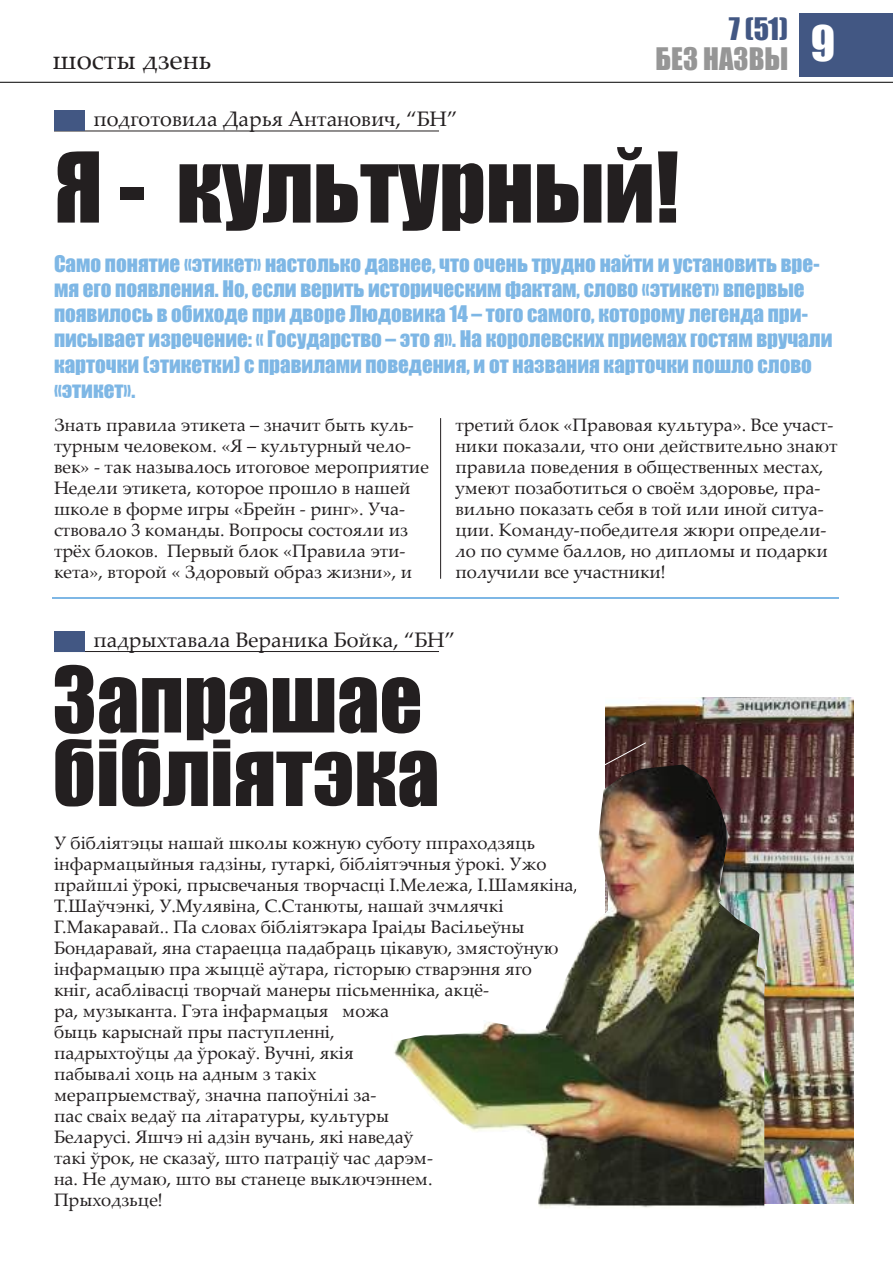
<style>
.page{position:relative;width:893px;height:1263px;background:#fff}
.page>*{position:absolute;margin:0;border:0;box-sizing:border-box;transform-origin:0 0}
.t1{font:90px "Impact";color:#231f20}
.t2{font:84px/73.5px "Impact";color:#231f20}
.t3{font:45px "Impact";color:#fff}
.t4{font:28.5px "Impact";color:#969696}
.t5{font:28.5px "Impact";color:#425783}
.t6{font:27px "Palatino Linotype";color:#231f20}
.t7{font:21px/25.2px "Impact";color:#7eb7e5}
.t8{font:21px "Palatino Linotype";color:#231f20}
.t9{font:18px/21px "Palatino Linotype";color:#231f20}
</style>
<div class="page">
<hr style="left:0;top:82px;width:893px;height:1px;background:#000">
<div style="left:799px;top:14px;width:94px;height:63px;background:#425783"></div>
<hr style="left:52px;top:597px;width:787px;height:1px;background:#7eb7e5">
<img style="left:605px;top:697px;width:248px;height:506px">
<svg style="left:605px;top:741px;width:152px;height:23px;background:#543533"></svg>
<img style="left:394px;top:764px;width:373px;height:444px">
<hr style="left:54px;top:131px;width:385px;height:1px;background:#231f20">
<div style="left:54px;top:111px;width:31px;height:20px;background:#425783"></div>
<hr style="left:54px;top:651px;width:385px;height:1px;background:#231f20">
<div style="left:54px;top:631px;width:31px;height:20px;background:#425783"></div>
<hr style="left:440px;top:418px;width:1px;height:161px;background:#231f20">
<h3 class="t6" style="left:52px;top:40px;width:160px">шосты дзень</h3>
<p class="t8" style="left:93px;top:104px;width:366px">подготовила Дарья Антанович, “БН”</p>
<h3 class="t5" style="left:729px;top:7px;width:61px">7 (51)</h3>
<h3 class="t4" style="left:656px;top:37px;width:134px">БЕЗ НАЗВЫ</h3>
<h1 class="t1" style="left:54px;top:117px;width:627px">Я - культурный!</h1>
<h3 class="t3" style="left:811px;top:8px;width:26px">9</h3>
<p class="t7" style="left:54px;top:250px;width:780px">Само понятие «этикет» настолько давнее, что очень трудно найти и установить вре&shy;мя его появления. Но, если верить историческим фактам, слово «этикет» впервые появилось в обиходе при дворе Людовика 14 – того самого, которому легенда при&shy;писывает изречение: « Государство – это я». На королевских приемах гостям вручали карточки (этикетки) с правилами поведения, и от названия карточки пошло слово «этикет».</p>
<p class="t9" style="left:455px;top:414px;width:383px">третий блок «Правовая культура». Все участ&shy;ники показали, что они действительно знают правила поведения в общественных местах, умеют позаботиться о своём здоровье, пра&shy;вильно показать себя в той или иной ситуа&shy;ции. Команду-победителя жюри определи&shy;ло по сумме баллов, но дипломы и подарки получили все участники!</p>
<p class="t9" style="left:54px;top:414px;width:376px">Знать правила этикета – значит быть куль&shy;турным человеком. «Я – культурный чело&shy;век» - так называлось итоговое мероприятие Недели этикета, которое прошло в нашей школе в форме игры «Брейн - ринг». Уча&shy;ствовало 3 команды. Вопросы состояли из трёх блоков. Первый блок «Правила эти&shy;кета», второй « Здоровый образ жизни», и</p>
<p class="t8" style="left:93px;top:625px;width:363px">падрыхтавала Вераника Бойка, “БН”</p>
<h2 class="t2" style="left:52px;top:661px;width:389px">Запрашае бібліятэка</h2>
<p class="t9" style="left:54px;top:831px;width:525px">У бібліятэцы нашай школы кожную суботу ппраходзяць інфармацыйныя гадзіны, гутаркі, бібліятэчныя ўрокі. Ужо прайшлі ўрокі, прысвечаныя творчасці І.Мележа, І.Шамякіна, Т.Шаўчэнкі, У.Мулявіна, С.Станюты, нашай зчмлячкі Г.Макаравай.. Па словах бібліятэкара Іраіды Васільеўны Бондаравай, яна стараецца падабраць цікавую, змястоўную інфармацыю пра жыццё аўтара, гісторыю стварэння яго<br>кніг, асаблівасці творчай манеры пісьменніка, акцё-<br>ра, музыканта. Гэта інфармацыя можа<br>быць карыснай пры паступленні,<br>падрыхтоўцы да ўрокаў. Вучні, якія<br>пабывалі хоць на адным з такіх<br>мерапрыемстваў, значна папоўнілі за-<br>пас сваіх ведаў па літаратуры, культуры<br>Беларусі. Яшчэ ні адзін вучань, які наведаў<br>такі ўрок, не сказаў, што патраціў час дарэм-<br>на. Не думаю, што вы станеце выключэннем.<br>Прыходзьце!</p>
</div>
